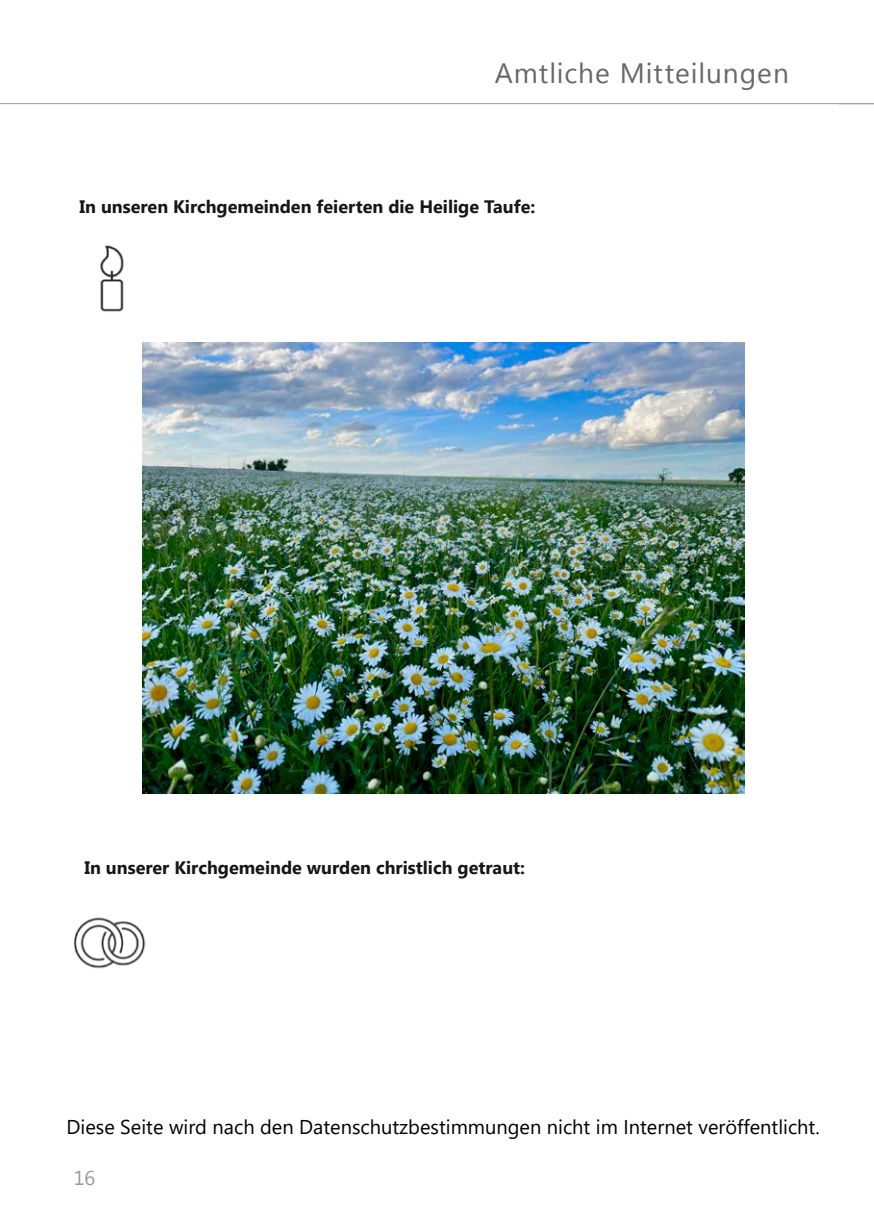
<style>
.page{position:relative;width:874px;height:1225px;background:#fff}
.page>*{position:absolute;margin:0;border:0;box-sizing:border-box;transform-origin:0 0}
.t1{font:28px "Segoe UI";letter-spacing:.035em;color:#686868}
.t2{font:20px "Segoe UI";color:#000}
.t3{font:20px "Segoe UI";color:#999}
.t4{font:700 18px "Segoe UI";color:#151616}
</style>
<div class="page">
<hr style="left:0;top:103px;width:873px;height:1px;background:#999">
<img style="left:100px;top:245px;width:24px;height:67px">
<img style="left:74px;top:917px;width:72px;height:52px">
<img style="left:143px;top:342px;width:601px;height:451px">
<h1 class="t1" style="left:494px;top:54px;width:295px">Amtliche Mitteilungen</h1>
<p class="t4" style="left:79px;top:194px;width:457px">In unseren Kirchgemeinden feierten die Heilige Taufe:</p>
<p class="t4" style="left:84px;top:854px;width:442px">In unserer Kirchgemeinde wurden christlich getraut:</p>
<p class="t2" style="left:66px;top:1108px;width:754px">Diese Seite wird nach den Datenschutzbestimmungen nicht im Internet veröffentlicht.</p>
<p class="t3" style="left:74px;top:1164px;width:23px">16</p>
</div>
